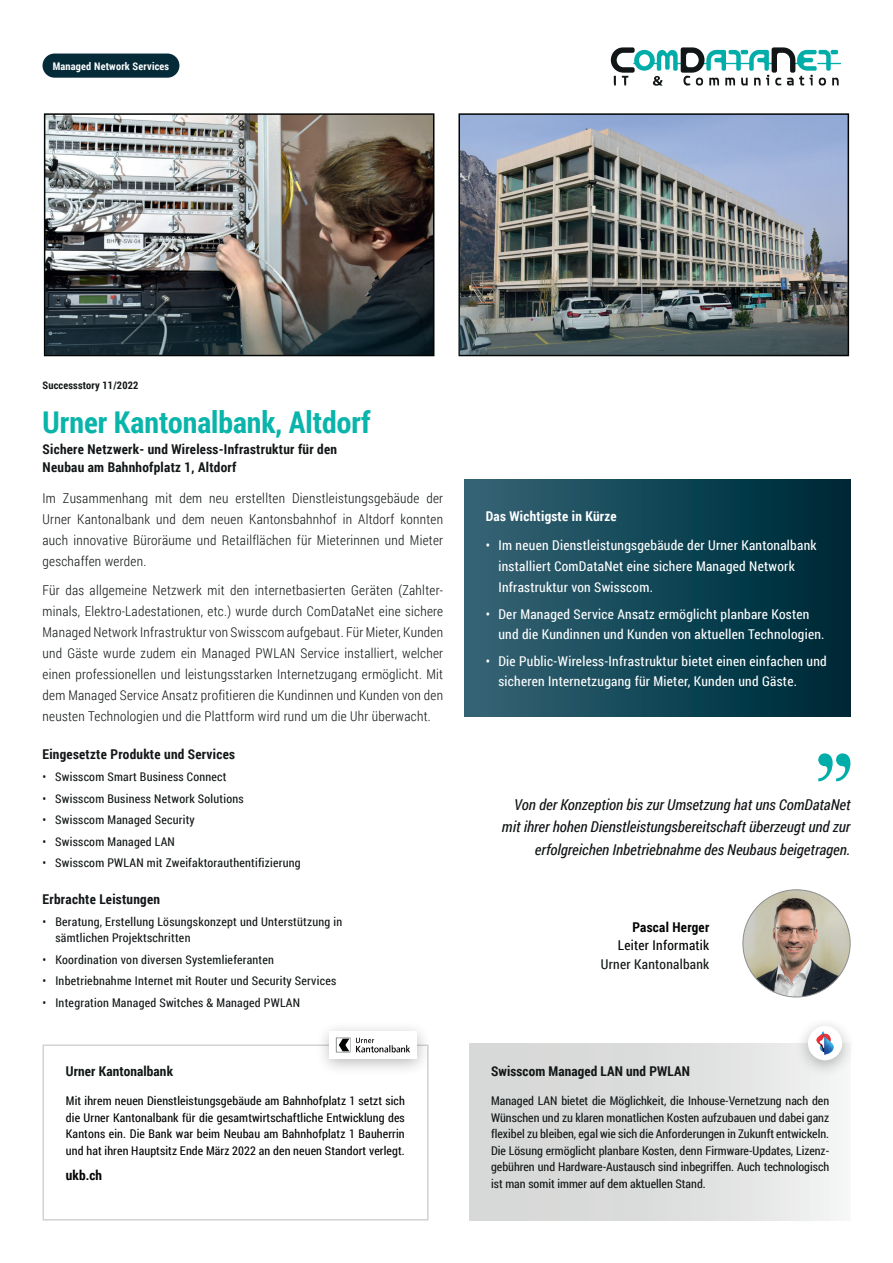
<style>
.page{position:relative;width:893px;height:1263px;background:#fff}
.page>*{position:absolute;margin:0;border:0;box-sizing:border-box;transform-origin:0 0}
.t1{font:700 30px "Roboto Condensed";color:#09b4ab}
.t2{font:italic 15px/22.5px "Roboto Condensed";color:#121617;text-align:right}
.t3{font:300 13.5px/21px "Roboto Condensed";letter-spacing:.02em;color:#121617;text-align:justify}
.t4{font:13.5px/21px "Roboto Condensed";letter-spacing:.02em;color:#fff}
.t5{font:700 13.5px/18.6px "Roboto Condensed";letter-spacing:.02em;color:#121617}
.t6{font:700 13.5px "Roboto Condensed";letter-spacing:.02em;color:#fff}
.t7{font:700 13.5px "Roboto Condensed";letter-spacing:.02em;color:#020404}
.t8{font:13.5px "Roboto Condensed";letter-spacing:.02em;color:#121617}
.t9{font:13.5px "Roboto Condensed";letter-spacing:.02em;color:#020404}
.t10{font:12px/16.5px "Roboto Condensed";letter-spacing:.02em;color:#121617}
.t11{font:12px/16.5px "Roboto Condensed";letter-spacing:.01em;color:#020404;text-align:justify}
.t12{font:700 10.5px "Roboto Condensed";letter-spacing:.02em;color:#fff}
.t13{font:700 10.5px "Roboto Condensed";letter-spacing:.02em;color:#121617}
</style>
<div class="page">
<svg style="left:611px;top:47px;width:230px;height:39px"></svg>
<img style="left:47px;top:116px;width:384px;height:129px">
<div style="left:44px;top:113px;width:390px;height:243px;border:2px solid #020404"></div>
<img style="left:461px;top:116px;width:385px;height:129px">
<div style="left:458px;top:113px;width:391px;height:243px;border:2px solid #020404"></div>
<div style="left:43px;top:54px;width:136px;height:24px;background:#052a38;border-radius:12px"></div>
<div style="left:464px;top:480px;width:386px;height:236px;background:linear-gradient(to right,#336577,#002835)"></div>
<svg style="left:818px;top:753px;width:33px;height:28px"></svg>
<img style="left:743px;top:890px;width:107px;height:107px;border-radius:54px">
<img style="left:45px;top:245px;width:388px;height:110px">
<img style="left:460px;top:245px;width:388px;height:110px">
<div style="left:470px;top:1043px;width:380px;height:177px;background:linear-gradient(to right,#d1d3d2,#eeefef)"></div>
<div style="left:794px;top:1017px;width:62px;height:61px;background:#121617;opacity:.3"></div>
<div style="left:808px;top:1026px;width:34px;height:34px;background:#fff;border-radius:50%"></div>
<div style="left:43px;top:1044px;width:386px;height:176px;border:2px solid #d0d3d2"></div>
<div style="left:315px;top:1021px;width:116px;height:55px;background:#121617;opacity:.3"></div>
<div style="left:330px;top:1031px;width:87px;height:27px;background:#fff"></div>
<img style="left:336px;top:1037px;width:74px;height:16px">
<img style="left:811px;top:1029px;width:28px;height:28px">
<p class="t12" style="left:53px;top:59px;width:118px">Managed Network Services</p>
<p class="t13" style="left:43px;top:378px;width:97px">Successstory 11/2022</p>
<h1 class="t1" style="left:43px;top:401px;width:329px">Urner Kantonalbank, Altdorf</h1>
<p class="t5" style="left:43px;top:439px;width:296px">Sichere Netzwerk- und Wireless-Infrastruktur für den<br>Neubau am Bahnhofplatz 1, Altdorf</p>
<p class="t3" style="left:43px;top:487px;width:402px">Im Zusammenhang mit dem neu erstellten Dienstleistungsgebäude der Urner Kantonalbank und dem neuen Kantonsbahnhof in Altdorf konnten auch innovative Büroräume und Retailflächen für Mieterinnen und Mieter geschaffen werden.</p>
<p class="t3" style="left:43px;top:579px;width:402px">Für das allgemeine Netzwerk mit den internetbasierten Geräten (Zahlter&shy;minals, Elektro-Ladestationen, etc.) wurde durch ComDataNet eine sichere Managed Network Infrastruktur von Swisscom aufgebaut. Für Mieter, Kunden und Gäste wurde zudem ein Managed PWLAN Service installiert, welcher einen professionellen und leistungsstarken Internetzugang ermöglicht. Mit dem Managed Service Ansatz profitieren die Kundinnen und Kunden von den neusten Technologien und die Plattform wird rund um die Uhr überwacht.</p>
<p class="t5" style="left:43px;top:745px;width:194px">Eingesetzte Produkte und Services</p>
<p class="t10" style="left:43px;top:768px;width:186px">• Swisscom Smart Business Connect</p>
<p class="t10" style="left:43px;top:790px;width:203px">• Swisscom Business Network Solutions</p>
<p class="t10" style="left:43px;top:811px;width:154px">• Swisscom Managed Security</p>
<p class="t10" style="left:43px;top:833px;width:134px">• Swisscom Managed LAN</p>
<p class="t10" style="left:43px;top:854px;width:260px">• Swisscom PWLAN mit Zweifaktorauthentifizierung</p>
<p class="t5" style="left:43px;top:889px;width:119px">Erbrachte Leistungen</p>
<p class="t10" style="left:55px;top:913px;width:288px;text-indent:-13px">• Beratung, Erstellung Lösungskonzept und Unterstützung in sämtlichen Projektschritten</p>
<p class="t10" style="left:43px;top:951px;width:233px">• Koordination von diversen Systemlieferanten</p>
<p class="t10" style="left:43px;top:972px;width:295px">• Inbetriebnahme Internet mit Router und Security Services</p>
<p class="t10" style="left:43px;top:994px;width:259px">• Integration Managed Switches &amp; Managed PWLAN</p>
<p class="t5" style="left:66px;top:1061px;width:109px">Urner Kantonalbank</p>
<p class="t11" style="left:66px;top:1092px;width:340px">Mit ihrem neuen Dienstleistungsgebäude am Bahnhofplatz 1 setzt sich die Urner Kantonalbank für die gesamtwirtschaftliche Entwicklung des Kantons ein. Die Bank war beim Neubau am Bahnhofplatz 1 Bauherrin und hat ihren Hauptsitz Ende März 2022 an den neuen Standort verlegt.</p>
<p class="t7" style="left:66px;top:1166px;width:38px">ukb.ch</p>
<p class="t6" style="left:486px;top:506px;width:132px">Das Wichtigste in Kürze</p>
<p class="t4" style="left:498px;top:534px;width:320px;text-indent:-13px">• Im neuen Dienstleistungsgebäude der Urner Kantonalbank installiert ComDataNet eine sichere Managed Network<br>Infrastruktur von Swisscom.</p>
<p class="t4" style="left:498px;top:604px;width:328px;line-height:19.5px;text-indent:-13px">• Der Managed Service Ansatz ermöglicht planbare Kosten und die Kundinnen und Kunden von aktuellen Technologien.</p>
<p class="t4" style="left:498px;top:651px;width:330px;line-height:19.5px;text-indent:-13px">• Die Public-Wireless-Infrastruktur bietet einen einfachen und sicheren Internetzugang für Mieter, Kunden und Gäste.</p>
<p class="t2" style="left:502px;top:793px;width:350px">Von der Konzeption bis zur Umsetzung hat uns ComDataNet mit ihrer hohen Dienstleistungsbereitschaft überzeugt und zur erfolgreichen Inbetriebnahme des Neubaus beigetragen.</p>
<p class="t7" style="left:632px;top:917px;width:78px">Pascal Herger</p>
<p class="t9" style="left:618px;top:936px;width:93px">Leiter Informatik</p>
<p class="t8" style="left:601px;top:955px;width:110px">Urner Kantonalbank</p>
<p class="t5" style="left:491px;top:1061px;width:200px">Swisscom Managed LAN und PWLAN</p>
<p class="t10" style="left:491px;top:1092px;width:340px;text-align:justify">Managed LAN bietet die Möglichkeit, die Inhouse-Vernetzung nach den Wünschen und zu klaren monatlichen Kosten aufzubauen und dabei ganz flexibel zu bleiben, egal wie sich die Anforderungen in Zukunft entwickeln.<br>Die Lösung ermöglicht planbare Kosten, denn Firmware-Updates, Lizenz&shy;gebühren und Hardware-Austausch sind inbegriffen. Auch technologisch ist man somit immer auf dem aktuellen Stand.</p>
</div>
